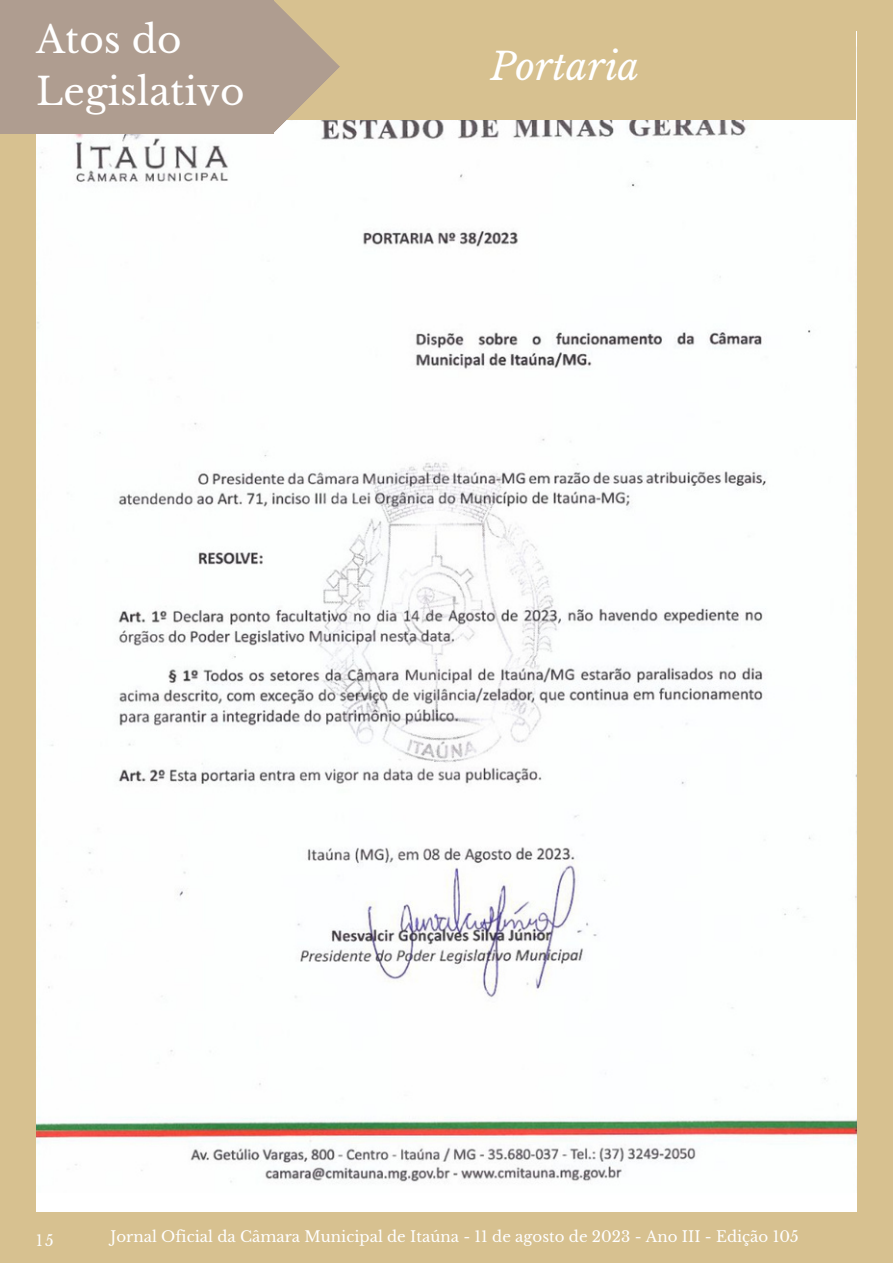
<style>
.page{position:relative;width:893px;height:1264px;background:#fff}
.page>*{position:absolute;margin:0;border:0;box-sizing:border-box;transform-origin:0 0}
.t1{font:37.5px/51.8px "Libre Baskerville";color:#fff}
.t2{font:italic 37.5px "Libre Baskerville";color:#fff}
.t3{font:15px "Libre Baskerville";color:#fff}
.t4{font:15px "Libre Baskerville";color:#fdfdfd}
</style>
<div class="page">
<div style="left:0;top:0;width:892px;height:1262px;background:#d7c190"></div>
<img style="left:36px;top:120px;width:820px;height:1091px">
<div style="left:0;top:0;width:273px;height:133px;background:#af9d90"></div>
<svg style="left:273px;top:0;width:67px;height:133px"></svg>
<p class="t1" style="left:36px;top:14px;width:210px">Atos do<br>Legislativo</p>
<p class="t2" style="left:490px;top:43px;width:150px">Portaria</p>
<p class="t4" style="left:36px;top:1231px;width:19px">15</p>
<p class="t3" style="left:111px;top:1227px;width:689px">Jornal Oficial da Câmara Municipal de Itaúna - 11 de agosto de 2023 - Ano III - Edição 105</p>
</div>
